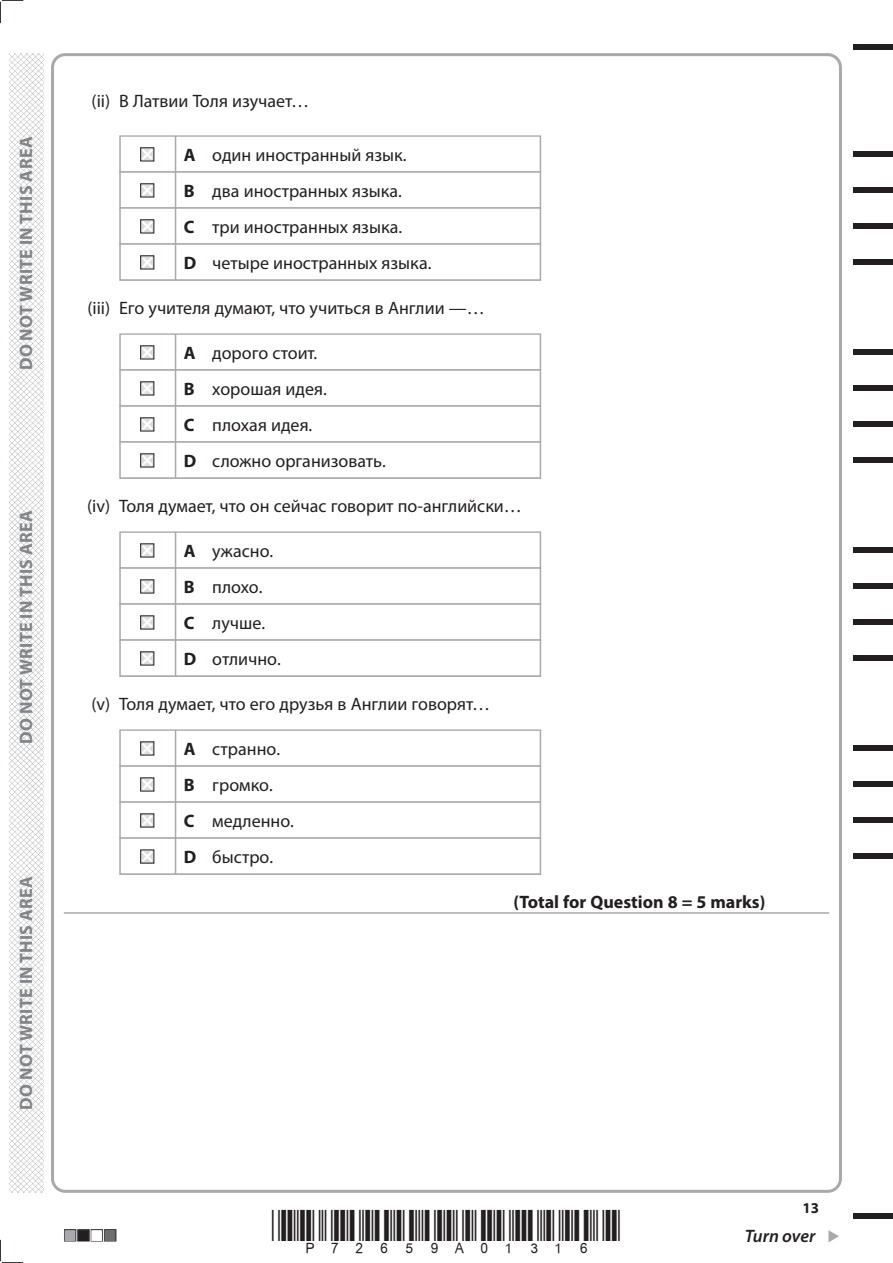
<style>
.page{position:relative;width:893px;height:1263px;background:#fff}
.page>*{position:absolute;margin:0;border:0;box-sizing:border-box;transform-origin:0 0}
.t1{font:18px/36px "Myriad Pro";color:#231f20}
.t2{font:700 18px "Myriad Pro";letter-spacing:.02em;color:#808285}
.t3{font:700 18px "Myriad Pro";color:#231f20}
.t4{font:italic 600 18px "Myriad Pro";letter-spacing:-.005em;color:#231f20}
.t5{font:700 15px "Myriad Pro";color:#231f20}
.s1{font-weight:700}
</style>
<div class="page">
<svg style="left:828px;top:1230px;width:11px;height:12px"></svg>
<div style="left:853px;top:44px;width:40px;height:5px;background:#231f20"></div>
<div style="left:853px;top:1214px;width:40px;height:5px;background:#231f20"></div>
<svg style="left:0;top:0;width:23px;height:23px"></svg>
<svg style="left:0;top:1240px;width:23px;height:23px"></svg>
<img style="left:10px;top:53px;width:34px;height:1140px">
<div style="left:119px;top:135px;width:422px;height:38px;background:#bfc0c3"></div>
<div style="left:121px;top:137px;width:419px;height:34px;background:#fff"></div>
<div style="left:119px;top:171px;width:422px;height:38px;background:#bebfc2"></div>
<div style="left:121px;top:173px;width:419px;height:34px;background:#fff"></div>
<div style="left:119px;top:207px;width:422px;height:38px;background:#bebfc2"></div>
<div style="left:121px;top:209px;width:419px;height:34px;background:#fff"></div>
<div style="left:119px;top:243px;width:422px;height:38px;background:#bdbec1"></div>
<div style="left:121px;top:245px;width:419px;height:34px;background:#fff"></div>
<div style="left:119px;top:333px;width:422px;height:38px;background:#bdbdc0"></div>
<div style="left:121px;top:335px;width:419px;height:34px;background:#fff"></div>
<div style="left:119px;top:369px;width:422px;height:38px;background:#bcbdc0"></div>
<div style="left:121px;top:371px;width:419px;height:34px;background:#fff"></div>
<div style="left:119px;top:405px;width:422px;height:38px;background:#bcbcbf"></div>
<div style="left:121px;top:407px;width:419px;height:34px;background:#fff"></div>
<div style="left:119px;top:441px;width:422px;height:38px;background:#bbbcbf"></div>
<div style="left:121px;top:443px;width:419px;height:34px;background:#fff"></div>
<div style="left:119px;top:531px;width:422px;height:38px;background:#babbbe"></div>
<div style="left:121px;top:533px;width:419px;height:34px;background:#fff"></div>
<div style="left:119px;top:567px;width:422px;height:38px;background:#babbbe"></div>
<div style="left:121px;top:569px;width:419px;height:34px;background:#fff"></div>
<div style="left:119px;top:603px;width:422px;height:38px;background:#bababe"></div>
<div style="left:121px;top:605px;width:419px;height:34px;background:#fff"></div>
<div style="left:119px;top:639px;width:422px;height:38px;background:#babbbe"></div>
<div style="left:121px;top:641px;width:419px;height:34px;background:#fff"></div>
<div style="left:119px;top:729px;width:422px;height:38px;background:#b8b9bc"></div>
<div style="left:121px;top:731px;width:419px;height:34px;background:#fff"></div>
<div style="left:119px;top:765px;width:422px;height:38px;background:#b8b8bc"></div>
<div style="left:121px;top:767px;width:419px;height:34px;background:#fff"></div>
<div style="left:119px;top:801px;width:422px;height:38px;background:#b7b8bb"></div>
<div style="left:121px;top:803px;width:419px;height:34px;background:#fff"></div>
<div style="left:119px;top:837px;width:422px;height:38px;background:#babbbe"></div>
<div style="left:121px;top:839px;width:419px;height:34px;background:#fff"></div>
<hr style="left:64px;top:912px;width:765px;height:2px;background:#a8a9ad">
<svg style="left:140px;top:147px;width:15px;height:15px"></svg>
<hr style="left:175px;top:136px;width:1px;height:36px;background:#a8a9ad">
<svg style="left:140px;top:183px;width:15px;height:15px"></svg>
<hr style="left:175px;top:172px;width:1px;height:36px;background:#a8a9ad">
<svg style="left:140px;top:219px;width:15px;height:15px"></svg>
<hr style="left:175px;top:208px;width:1px;height:36px;background:#a8a9ad">
<svg style="left:140px;top:255px;width:15px;height:15px"></svg>
<hr style="left:175px;top:244px;width:1px;height:36px;background:#a8a9ad">
<svg style="left:140px;top:345px;width:15px;height:15px"></svg>
<hr style="left:175px;top:334px;width:1px;height:36px;background:#a8a9ad">
<svg style="left:140px;top:381px;width:15px;height:15px"></svg>
<hr style="left:175px;top:370px;width:1px;height:36px;background:#a8a9ad">
<svg style="left:140px;top:417px;width:15px;height:15px"></svg>
<hr style="left:175px;top:406px;width:1px;height:36px;background:#a8a9ad">
<svg style="left:140px;top:453px;width:15px;height:15px"></svg>
<hr style="left:175px;top:442px;width:1px;height:36px;background:#a8a9ad">
<svg style="left:140px;top:543px;width:15px;height:15px"></svg>
<hr style="left:175px;top:532px;width:1px;height:36px;background:#a8a9ad">
<svg style="left:140px;top:579px;width:15px;height:15px"></svg>
<hr style="left:175px;top:568px;width:1px;height:36px;background:#a8a9ad">
<svg style="left:140px;top:615px;width:15px;height:15px"></svg>
<hr style="left:175px;top:604px;width:1px;height:36px;background:#a8a9ad">
<svg style="left:140px;top:651px;width:15px;height:15px"></svg>
<hr style="left:175px;top:640px;width:1px;height:36px;background:#a8a9ad">
<svg style="left:140px;top:741px;width:15px;height:15px"></svg>
<hr style="left:175px;top:730px;width:1px;height:36px;background:#a8a9ad">
<svg style="left:140px;top:777px;width:15px;height:15px"></svg>
<hr style="left:175px;top:766px;width:1px;height:36px;background:#a8a9ad">
<svg style="left:140px;top:813px;width:15px;height:15px"></svg>
<hr style="left:175px;top:802px;width:1px;height:36px;background:#a8a9ad">
<svg style="left:140px;top:849px;width:15px;height:15px"></svg>
<hr style="left:175px;top:838px;width:1px;height:36px;background:#a8a9ad">
<div style="left:853px;top:151px;width:40px;height:6px;background:#231f20"></div>
<div style="left:853px;top:187px;width:40px;height:6px;background:#231f20"></div>
<div style="left:853px;top:223px;width:40px;height:6px;background:#231f20"></div>
<div style="left:853px;top:259px;width:40px;height:6px;background:#231f20"></div>
<div style="left:853px;top:349px;width:40px;height:6px;background:#231f20"></div>
<div style="left:853px;top:385px;width:40px;height:6px;background:#231f20"></div>
<div style="left:853px;top:421px;width:40px;height:6px;background:#231f20"></div>
<div style="left:853px;top:457px;width:40px;height:6px;background:#231f20"></div>
<div style="left:853px;top:547px;width:40px;height:6px;background:#231f20"></div>
<div style="left:853px;top:583px;width:40px;height:6px;background:#231f20"></div>
<div style="left:853px;top:619px;width:40px;height:6px;background:#231f20"></div>
<div style="left:853px;top:655px;width:40px;height:6px;background:#231f20"></div>
<div style="left:853px;top:745px;width:40px;height:6px;background:#231f20"></div>
<div style="left:853px;top:781px;width:40px;height:6px;background:#231f20"></div>
<div style="left:853px;top:817px;width:40px;height:6px;background:#231f20"></div>
<div style="left:853px;top:853px;width:40px;height:6px;background:#231f20"></div>
<p class="t2" style="left:14px;top:370px;width:235px;rotate:-90deg">DO NOT WRITE IN THIS AREA</p>
<p class="t2" style="left:14px;top:744px;width:235px;rotate:-90deg">DO NOT WRITE IN THIS AREA</p>
<p class="t2" style="left:14px;top:1110px;width:235px;rotate:-90deg">DO NOT WRITE IN THIS AREA</p>
<p class="t1" style="left:92px;top:83px;width:219px">(ii) В Латвии Толя изучает…</p>
<p class="t1" style="left:184px;top:137px;width:249px"><span class="s1">A</span> один иностранный язык.<br><span class="s1">B</span> два иностранных языка.<br><span class="s1">C</span> три иностранных языка.<br><span class="s1">D</span> четыре иностранных языка.</p>
<p class="t1" style="left:87px;top:290px;width:399px">(iii) Его учителя думают, что учиться в Англии —…</p>
<p class="t1" style="left:184px;top:335px;width:204px"><span class="s1">A</span> дорого стоит.<br><span class="s1">B</span> хорошая идея.<br><span class="s1">C</span> плохая идея.<br><span class="s1">D</span> сложно организовать.</p>
<p class="t1" style="left:87px;top:488px;width:436px">(iv) Толя думает, что он сейчас говорит по-английски…</p>
<p class="t1" style="left:184px;top:533px;width:98px"><span class="s1">A</span> ужасно.<br><span class="s1">B</span> плохо.<br><span class="s1">C</span> лучше.<br><span class="s1">D</span> отлично.</p>
<p class="t1" style="left:91px;top:686px;width:400px">(v) Толя думает, что его друзья в Англии говорят…</p>
<p class="t1" style="left:184px;top:731px;width:112px"><span class="s1">A</span> странно.<br><span class="s1">B</span> громко.<br><span class="s1">C</span> медленно.<br><span class="s1">D</span> быстро.</p>
<p class="t3" style="left:513px;top:890px;width:254px">(Total for Question 8 = 5 marks)</p>
<p class="t5" style="left:802px;top:1198px;width:18px">13</p>
<p class="t4" style="left:745px;top:1225px;width:72px">Turn over</p>
</div>
